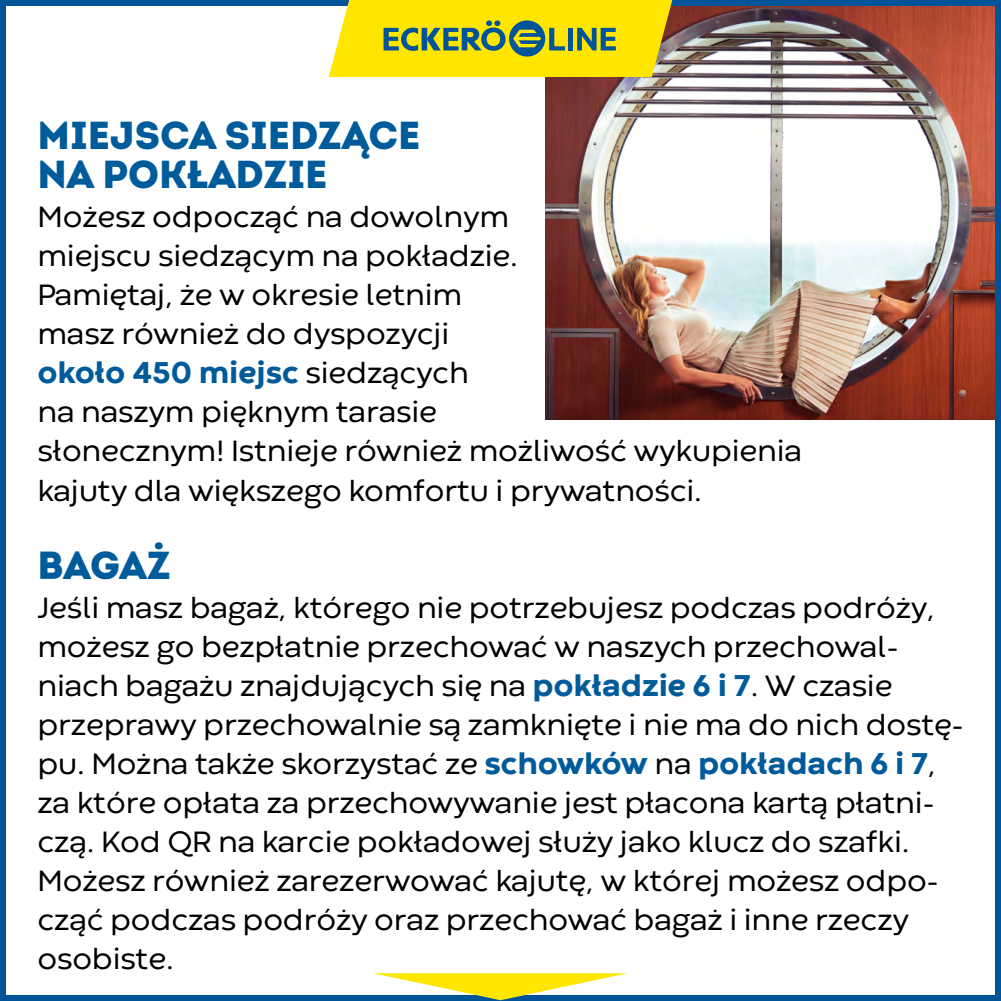
<style>
.page{position:relative;width:1001px;height:1001px;background:#fff}
.page>*{position:absolute;margin:0;border:0;box-sizing:border-box;transform-origin:0 0}
.Vahekas{font:900 39px/39px "Intro";color:#005b9b}
.TEKST_taandeta{font:800 31.5px "Codec Warm";letter-spacing:-.01em;color:#005b9b}
.TEKST_taandeta-2{font:30.75px/39px "Codec Warm";letter-spacing:-.005em;color:#000}
.s1{font-weight:400;font-size:30.75px;color:#000}
.s2{font-weight:800;font-size:31.5px;color:#005b9b}
</style>
<div class="page">
<img style="left:545px;top:7px;width:448px;height:413px">
<div style="left:0;top:0;width:1000px;height:1000px;border:6px solid #005497"></div>
<svg style="left:329px;top:0;width:343px;height:77px;background:#dcd11c"></svg>
<div style="left:568px;top:28px;width:5px;height:22px;background:#005497"></div>
<svg style="left:373px;top:973px;width:255px;height:27px"></svg>
<p class="Vahekas" style="left:38px;top:116px;width:384px">MIEJSCA SIEDZĄCE<br>NA POKŁADZIE</p>
<p class="TEKST_taandeta-2" style="left:38px;top:199px;width:482px">Możesz odpocząć na dowolnym miejscu siedzącym na pokładzie.<br>Pamiętaj, że w okresie letnim masz również do dyspozycji</p>
<p class="TEKST_taandeta" style="left:38px;top:352px;width:433px">około 450 miejsc <span class="s1">siedzących</span></p>
<p class="TEKST_taandeta-2" style="left:38px;top:394px;width:766px">na naszym pięknym tarasie<br>słonecznym! Istnieje również możliwość wykupienia kajuty dla większego komfortu i prywatności.</p>
<p class="Vahekas" style="left:38px;top:545px;width:135px">BAGAŻ</p>
<p class="TEKST_taandeta-2" style="left:38px;top:589px;width:927px">Jeśli masz bagaż, którego nie potrzebujesz podczas podróży, możesz go bezpłatnie przechować w naszych przechowal&shy;niach bagażu znajdujących się na <span class="s2">pokładzie 6 i 7</span>. W czasie przeprawy przechowalnie są zamknięte i nie ma do nich dostę&shy;pu. Można także skorzystać ze <span class="s2">schowków</span> na <span class="s2">pokładach 6 i 7</span>, za które opłata za przechowywanie jest płacona kartą płatni&shy;czą. Kod QR na karcie pokładowej służy jako klucz do szafki.<br>Możesz również zarezerwować kajutę, w której możesz odpo&shy;cząć podczas podróży oraz przechować bagaż i inne rzeczy osobiste.</p>
</div>
